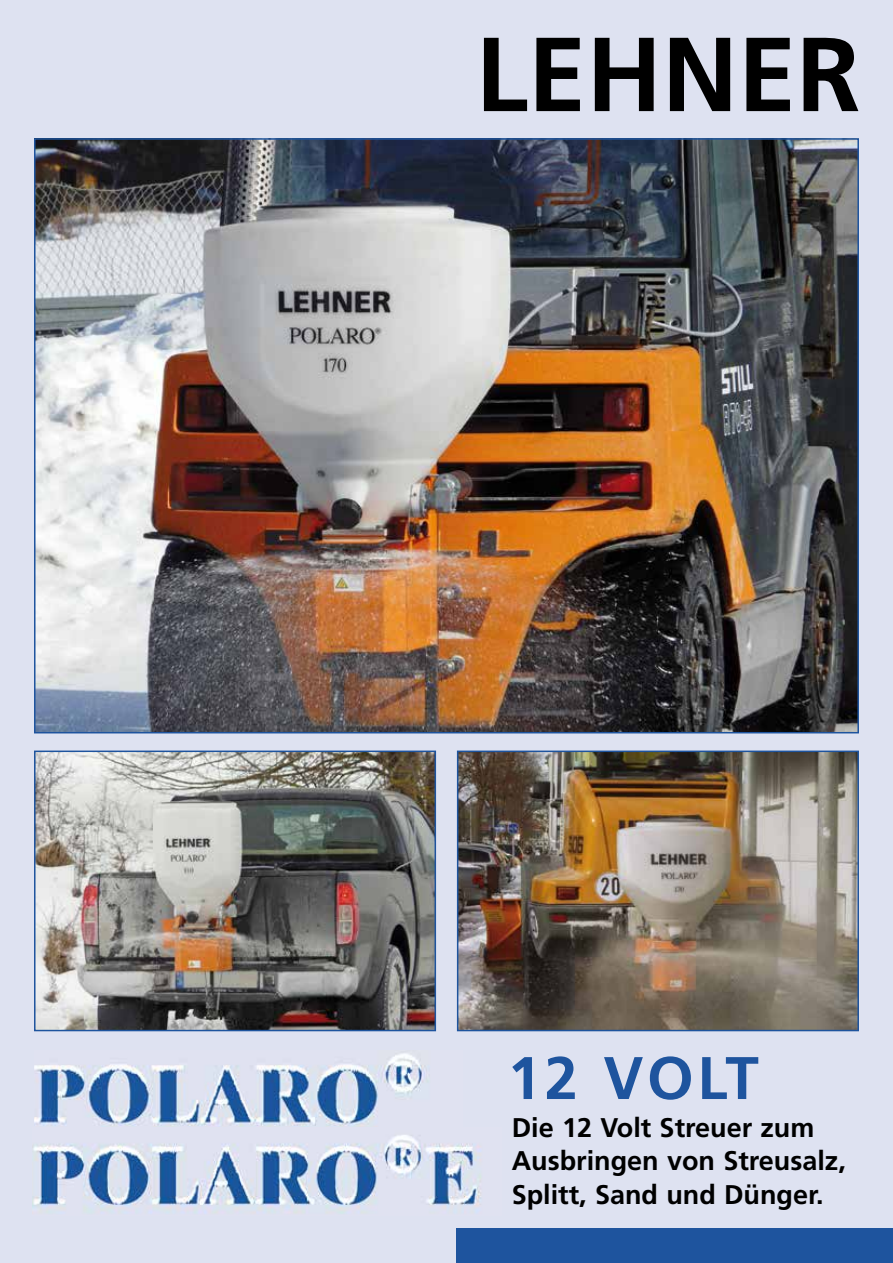
<style>
.page{position:relative;width:893px;height:1263px;background:#dee2f1}
.page>*{position:absolute;margin:0;border:0;box-sizing:border-box;transform-origin:0 0}
.t1{font:700 105px "Frutiger LT Std";color:#000}
.t2{font:700 60px "Frutiger LT Std";letter-spacing:.06em;color:#1e549e}
.t3{font:700 27px/33.8px "Frutiger";color:#000}
</style>
<div class="page">
<img style="left:34px;top:1053px;width:394px;height:74px">
<div style="left:457px;top:1229px;width:436px;height:34px;background:#1e549e"></div>
<img style="left:33px;top:1135px;width:448px;height:79px">
<img style="left:37px;top:141px;width:819px;height:589px">
<img style="left:460px;top:753px;width:396px;height:275px">
<div style="left:457px;top:750px;width:402px;height:281px;border:2px solid #1e549e"></div>
<img style="left:37px;top:753px;width:396px;height:275px">
<div style="left:34px;top:750px;width:402px;height:281px;border:2px solid #1e549e"></div>
<h1 class="t1" style="left:475px;top:13px;width:387px">LEHNER</h1>
<h2 class="t2" style="left:507px;top:1043px;width:253px">12 VOLT</h2>
<p class="t3" style="left:512px;top:1110px;width:336px">Die 12 Volt Streuer zum<br>Ausbringen von Streusalz,<br>Splitt, Sand und Dünger.</p>
</div>
